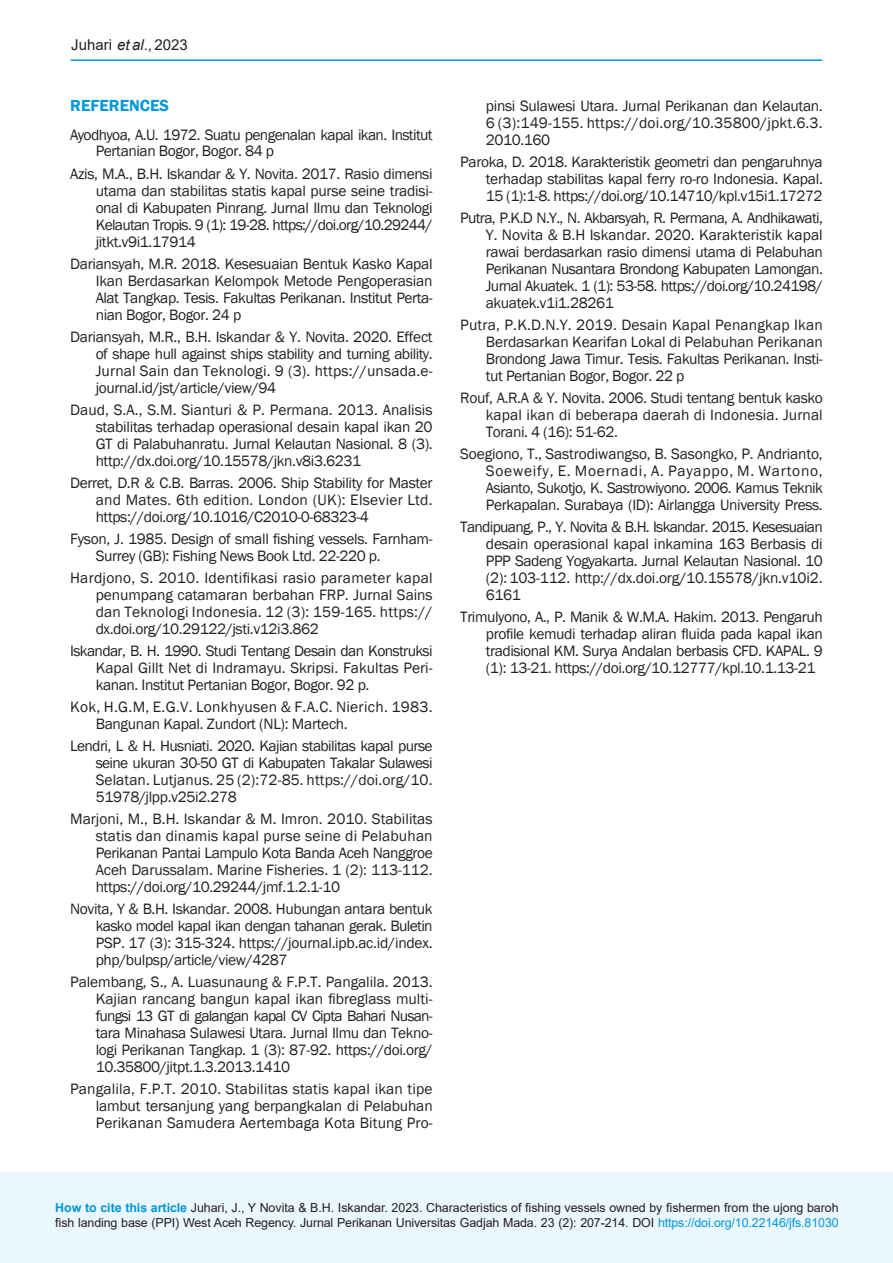
<style>
.page{position:relative;width:893px;height:1263px;background:#fff}
.page>*{position:absolute;margin:0;border:0;box-sizing:border-box;transform-origin:0 0}
.BAB{font:600 16.5px "Franklin Gothic";color:#0097db}
.Dapus{font:15.45px/17px "Franklin Gothic";letter-spacing:-.025em;color:#231f20;text-align:justify}
.Dapus-2{font:15.45px/17px "Franklin Gothic";color:#231f20;text-align:right}
.Dapus-3{font:15.45px "Franklin Gothic";letter-spacing:.01em;color:#231f20}
.Dapus-4{font:15.45px "Franklin Gothic";letter-spacing:-.045em;color:#231f20}
.Dapus-5{font:15.45px "Franklin Gothic";letter-spacing:.005em;color:#231f20}
.Dapus-6{font:15.45px "Franklin Gothic";letter-spacing:-.005em;color:#231f20}
.Dapus-7{font:15.45px "Franklin Gothic";letter-spacing:-.05em;color:#231f20}
.Sitasi{font:15px "Arial";color:#231f20}
.t1{font:12.45px/15px "Arial";letter-spacing:-.01em;color:#231f20}
.s1{font-style:italic}
.s2{font-weight:700;color:#0097db}
.s3{color:#0097db}
</style>
<div class="page">
<div style="left:0;top:1172px;width:893px;height:91px;background:#ebf7fe"></div>
<hr style="left:71px;top:59px;width:751px;height:2px;background:#0097db">
<p class="Sitasi" style="left:71px;top:34px;width:118px">Juhari <span class="s1">et al</span>., 2023</p>
<p class="BAB" style="left:70px;top:96px;width:101px">REFERENCES</p>
<p class="Dapus" style="left:96px;top:126px;width:338px;text-indent:-26px">Ayodhyoa, A.U. 1972. Suatu pengenalan kapal ikan. Institut<br>Pertanian Bogor, Bogor. 84 p</p>
<p class="Dapus" style="left:70px;top:165px;width:364px">Azis, M.A., B.H. Iskandar &amp; Y. Novita. 2017. Rasio dimensi</p>
<p class="Dapus" style="left:96px;top:182px;width:339px">utama dan stabilitas statis kapal purse seine tradisi-</p>
<p class="Dapus" style="left:96px;top:199px;width:338px">onal di Kabupaten Pinrang. Jurnal Ilmu dan Teknologi</p>
<p class="Dapus-4" style="left:96px;top:215px;width:338px">Kelautan Tropis. 9 (1): 19-28. https://doi.org/10.29244/</p>
<p class="Dapus" style="left:96px;top:234px;width:102px">jitkt.v9i1.17914</p>
<p class="Dapus" style="left:96px;top:256px;width:339px;text-indent:-26px">Dariansyah, M.R. 2018. Kesesuaian Bentuk Kasko Kapal Ikan Berdasarkan Kelompok Metode Pengoperasian Alat Tangkap. Tesis. Fakultas Perikanan. Institut Perta&shy;nian Bogor, Bogor. 24 p</p>
<p class="Dapus" style="left:96px;top:329px;width:338px;text-indent:-26px">Dariansyah, M.R., B.H. Iskandar &amp; Y. Novita. 2020. Effect of shape hull against ships stability and turning ability.<br>Jurnal Sain dan Teknologi. 9 (3). https://unsada.e&shy;journal.id/jst/article/view/94</p>
<p class="Dapus" style="left:96px;top:402px;width:338px;text-indent:-26px">Daud, S.A., S.M. Sianturi &amp; P. Permana. 2013. Analisis stabilitas terhadap operasional desain kapal ikan 20<br>GT di Palabuhanratu. Jurnal Kelautan Nasional. 8 (3). http://dx.doi.org/10.15578/jkn.v8i3.6231</p>
<p class="Dapus" style="left:96px;top:474px;width:339px;text-indent:-26px">Derret, D.R &amp; C.B. Barras. 2006. Ship Stability for Master and Mates. 6th edition. London (UK): Elsevier Ltd. https://doi.org/10.1016/C2010-0-68323-4</p>
<p class="Dapus" style="left:96px;top:530px;width:338px;text-indent:-26px">Fyson, J. 1985. Design of small fishing vessels. Farnham-<br>Surrey (GB): Fishing News Book Ltd. 22-220 p.</p>
<p class="Dapus" style="left:96px;top:569px;width:339px;text-indent:-26px">Hardjono, S. 2010. Identifikasi rasio parameter kapal penumpang catamaran berbahan FRP. Jurnal Sains dan Teknologi Indonesia. 12 (3): 159-165. https:// dx.doi.org/10.29122/jsti.v12i3.862</p>
<p class="Dapus" style="left:96px;top:642px;width:338px;text-indent:-26px">Iskandar, B. H. 1990. Studi Tentang Desain dan Konstruksi Kapal Gillt Net di Indramayu. Skripsi. Fakultas Peri&shy;kanan. Institut Pertanian Bogor, Bogor. 92 p.</p>
<p class="Dapus" style="left:96px;top:698px;width:338px;text-indent:-26px">Kok, H.G.M, E.G.V. Lonkhyusen &amp; F.A.C. Nierich. 1983.<br>Bangunan Kapal. Zundort (NL): Martech.</p>
<p class="Dapus" style="left:70px;top:737px;width:364px">Lendri, L &amp; H. Husniati. 2020. Kajian stabilitas kapal purse</p>
<p class="Dapus" style="left:96px;top:754px;width:338px">seine ukuran 30-50 GT di Kabupaten Takalar Sulawesi</p>
<p class="Dapus-5" style="left:96px;top:770px;width:338px">Selatan. Lutjanus. 25 (2):72-85. https://doi.org/10.</p>
<p class="Dapus" style="left:96px;top:789px;width:143px">51978/jlpp.v25i2.278</p>
<p class="Dapus" style="left:96px;top:811px;width:339px;text-indent:-26px">Marjoni, M., B.H. Iskandar &amp; M. Imron. 2010. Stabilitas statis dan dinamis kapal purse seine di Pelabuhan Perikanan Pantai Lampulo Kota Banda Aceh Nanggroe Aceh Darussalam. Marine Fisheries. 1 (2): 113-112. https://doi.org/10.29244/jmf.1.2.1-10</p>
<p class="Dapus" style="left:96px;top:900px;width:338px;text-indent:-26px">Novita, Y &amp; B.H. Iskandar. 2008. Hubungan antara bentuk kasko model kapal ikan dengan tahanan gerak. Buletin PSP. 17 (3): 315-324. https://journal.ipb.ac.id/index. php/bulpsp/article/view/4287</p>
<p class="Dapus-6" style="left:70px;top:972px;width:364px">Palembang, S., A. Luasunaung &amp; F.P.T. Pangalila. 2013.</p>
<p class="Dapus-2" style="left:96px;top:990px;width:338px">Kajian rancang bangun kapal ikan fibreglass multi-</p>
<p class="Dapus-7" style="left:96px;top:1006px;width:338px">fungsi 13 GT di galangan kapal CV Cipta Bahari Nusan-</p>
<p class="Dapus" style="left:96px;top:1025px;width:339px">tara Minahasa Sulawesi Utara. Jurnal Ilmu dan Tekno&shy;logi Perikanan Tangkap. 1 (3): 87-92. https://doi.org/</p>
<p class="Dapus" style="left:96px;top:1059px;width:196px">10.35800/jitpt.1.3.2013.1410</p>
<p class="Dapus-3" style="left:70px;top:1079px;width:364px">Pangalila, F.P.T. 2010. Stabilitas statis kapal ikan tipe</p>
<p class="Dapus" style="left:96px;top:1098px;width:339px">lambut tersanjung yang berpangkalan di Pelabuhan<br>Perikanan Samudera Aertembaga Kota Bitung Pro-</p>
<p class="Dapus" style="left:486px;top:97px;width:338px">pinsi Sulawesi Utara. Jurnal Perikanan dan Kelautan.</p>
<p class="Dapus-3" style="left:486px;top:113px;width:338px">6 (3):149-155. https://doi.org/10.35800/jpkt.6.3.</p>
<p class="Dapus" style="left:486px;top:132px;width:66px">2010.160</p>
<p class="Dapus" style="left:460px;top:154px;width:364px;text-align:right">Paroka, D. 2018. Karakteristik geometri dan pengaruhnya terhadap stabilitas kapal ferry ro-ro Indonesia. Kapal.</p>
<p class="Dapus" style="left:486px;top:188px;width:338px">15 (1):1-8. https://doi.org/10.14710/kpl.v15i1.17272</p>
<p class="Dapus-2" style="left:460px;top:210px;width:364px">Putra, P.K.D N.Y., N. Akbarsyah, R. Permana, A. Andhikawati,<br>Y. Novita &amp; B.H Iskandar. 2020. Karakteristik kapal</p>
<p class="Dapus" style="left:486px;top:244px;width:339px">rawai berdasarkan rasio dimensi utama di Pelabuhan<br>Perikanan Nusantara Brondong Kabupaten Lamongan.</p>
<p class="Dapus" style="left:486px;top:278px;width:338px">Jurnal Akuatek. 1 (1): 53-58. https://doi.org/10.24198/ akuatek.v1i1.28261</p>
<p class="Dapus" style="left:486px;top:317px;width:339px;text-indent:-26px">Putra, P.K.D.N.Y. 2019. Desain Kapal Penangkap Ikan Berdasarkan Kearifan Lokal di Pelabuhan Perikanan Brondong Jawa Timur. Tesis. Fakultas Perikanan. Insti&shy;tut Pertanian Bogor, Bogor. 22 p</p>
<p class="Dapus" style="left:486px;top:390px;width:338px;text-indent:-26px">Rouf, A.R.A &amp; Y. Novita. 2006. Studi tentang bentuk kasko kapal ikan di beberapa daerah di Indonesia. Jurnal Torani. 4 (16): 51-62.</p>
<p class="Dapus" style="left:486px;top:446px;width:338px;text-indent:-26px">Soegiono, T., Sastrodiwangso, B. Sasongko, P. Andrianto, Soeweify, E. Moernadi, A. Payappo, M. Wartono, Asianto, Sukotjo, K. Sastrowiyono. 2006. Kamus Teknik Perkapalan. Surabaya (ID): Airlangga University Press.</p>
<p class="Dapus" style="left:460px;top:519px;width:364px;text-align:right">Tandipuang, P., Y. Novita &amp; B.H. Iskandar. 2015. Kesesuaian desain operasional kapal inkamina 163 Berbasis di</p>
<p class="Dapus" style="left:486px;top:553px;width:338px">PPP Sadeng Yogyakarta. Jurnal Kelautan Nasional. 10</p>
<p class="Dapus" style="left:486px;top:570px;width:338px">(2): 103-112. http://dx.doi.org/10.15578/jkn.v10i2.</p>
<p class="Dapus" style="left:486px;top:587px;width:37px">6161</p>
<p class="Dapus" style="left:486px;top:609px;width:339px;text-indent:-26px">Trimulyono, A., P. Manik &amp; W.M.A. Hakim. 2013. Pengaruh profile kemudi terhadap aliran fluida pada kapal ikan tradisional KM. Surya Andalan berbasis CFD. KAPAL. 9 (1): 13-21. https://doi.org/10.12777/kpl.10.1.13-21</p>
<p class="t1" style="left:55px;top:1200px;width:785px"><span class="s2">How to cite this article</span> Juhari, J., Y Novita &amp; B.H. Iskandar. 2023. Characteristics of fishing vessels owned by fishermen from the ujong baroh fish landing base (PPI) West Aceh Regency. Jurnal Perikanan Universitas Gadjah Mada. 23 (2): 207-214. DOI <span class="s3">https://doi.org/10.22146/jfs.81030</span></p>
</div>
